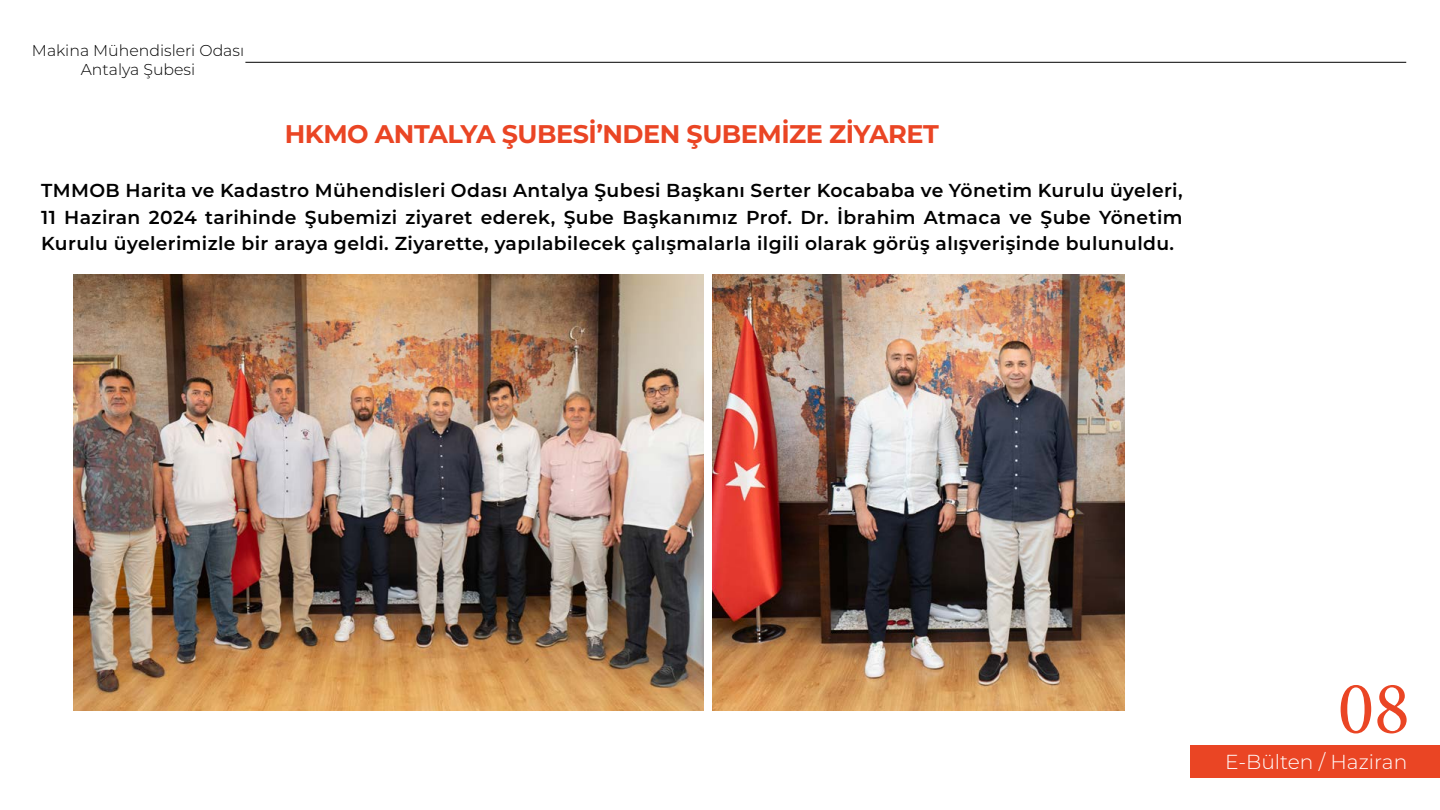
<style>
.page{position:relative;width:1440px;height:810px;background:#fff}
.page>*{position:absolute;margin:0;border:0;box-sizing:border-box;transform-origin:0 0}
.t1{font:75px "Minion Pro";color:#ea4524}
.t2{font:700 25.5px "Montserrat";letter-spacing:-.02em;color:#ea4524}
.t3{font:300 20.25px "Montserrat";color:#fff}
.t4{font:600 18.75px/26.2px "Montserrat";letter-spacing:.02em;color:#000;text-align:justify}
.t5{font:300 15.75px/18.9px "Montserrat";color:#000;text-align:center}
</style>
<div class="page">
<hr style="left:245px;top:62px;width:1161px;height:1px;background:#000">
<div style="left:1190px;top:745px;width:250px;height:33px;background:#ea4524"></div>
<img style="left:74px;top:275px;width:630px;height:436px">
<img style="left:712px;top:275px;width:413px;height:436px">
<p class="t5" style="left:32px;top:40px;width:214px">Makina Mühendisleri Odası<br>Antalya Şubesi</p>
<h2 class="t2" style="left:285px;top:115px;width:655px">HKMO ANTALYA ŞUBESİ’NDEN ŞUBEMİZE ZİYARET</h2>
<p class="t4" style="left:41px;top:177px;width:1143px">TMMOB Harita ve Kadastro Mühendisleri Odası Antalya Şubesi Başkanı Serter Kocababa ve Yönetim Kurulu üyeleri, 11 Haziran 2024 tarihinde Şubemizi ziyaret ederek, Şube Başkanımız Prof. Dr. İbrahim Atmaca ve Şube Yönetim Kurulu üyelerimizle bir araya geldi. Ziyarette, yapılabilecek çalışmalarla ilgili olarak görüş alışverişinde bulunuldu.</p>
<h1 class="t1" style="left:1338px;top:658px;width:73px">08</h1>
<p class="t3" style="left:1225px;top:748px;width:184px">E-Bülten / Haziran</p>
</div>
